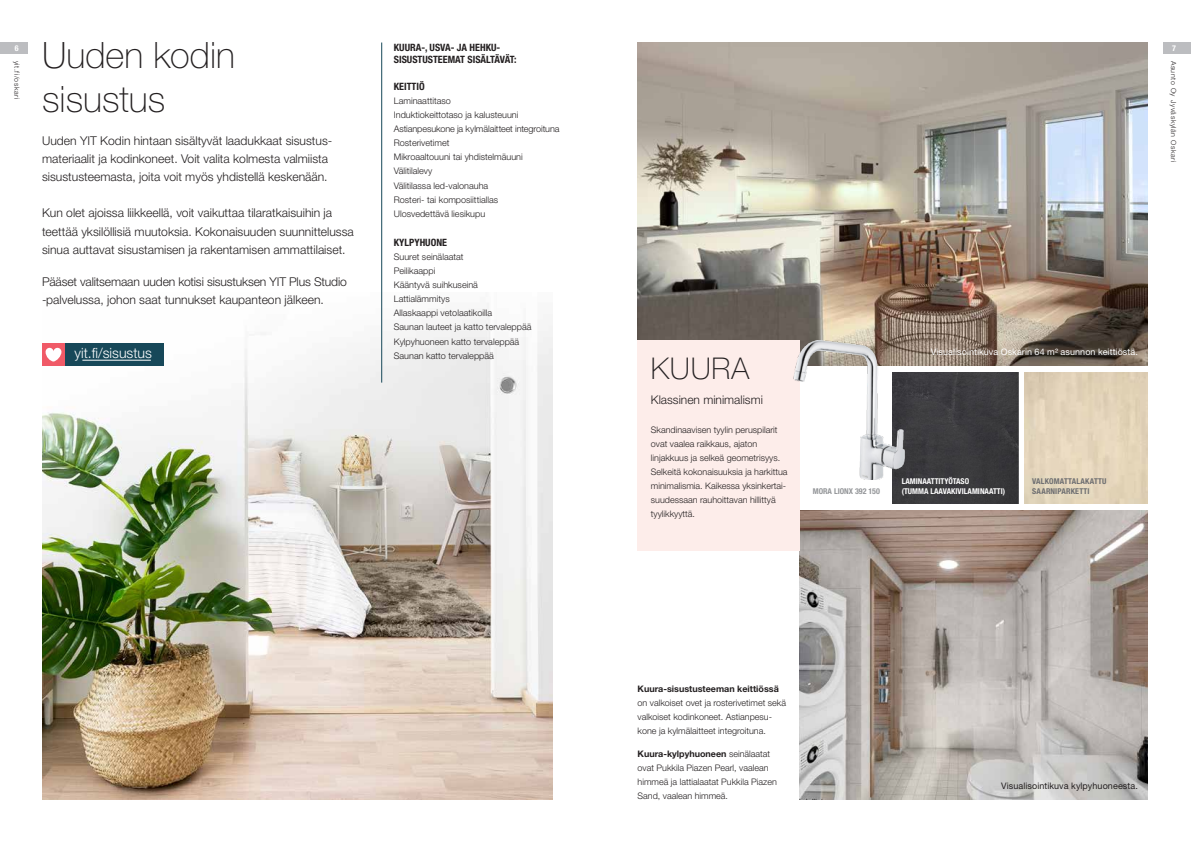
<style>
.page{position:relative;width:1191px;height:842px;background:#fff}
.page>*{position:absolute;margin:0;border:0;box-sizing:border-box;transform-origin:0 0}
.t1{font:100 36.4px/43.6px "Helvetica Neue LT Pro";color:#231f20}
.t2{font:100 30px "Helvetica Neue LT Pro";letter-spacing:.02em;color:#231f20}
.t3{font:300 14.1px "Helvetica Neue LT Pro";color:#fff}
.t4{font:300 12.1px/18.2px "Helvetica Neue LT Pro";color:#231f20}
.t5{font:300 12px "Helvetica Neue LT Pro";color:#231f20}
.t6{font:700 condensed 10.1px/12.1px "Helvetica Neue LT Pro";color:#231f20}
.t7{font:300 9.1px/14.1px "Helvetica Neue LT Pro";color:#231f20}
.t8{font:300 9px/14px "Helvetica Neue LT Pro";color:#231f20}
.t9{font:9px "Helvetica Neue LT Pro";letter-spacing:.01em;color:#fff}
.t10{font:9px "Helvetica Neue LT Pro";letter-spacing:.01em;color:#231f20}
.t11{font:700 9px "Helvetica Neue LT Pro";color:#231f20}
.t12{font:700 condensed 8px/9.6px "Helvetica Neue LT Pro";color:#fff}
.t13{font:700 condensed 8px/9.6px "Helvetica Neue LT Pro";letter-spacing:.025em;color:#6c6d70}
.t14{font:700 condensed 8px "Helvetica Neue LT Pro";color:#939598}
.t15{font:300 7px "Helvetica Neue LT Pro";letter-spacing:.08em;color:#231f20}
.s1{font-weight:700}
</style>
<div class="page">
<div style="left:0;top:43px;width:28px;height:11px;background:#bcbdc0"></div>
<div style="left:1162px;top:43px;width:29px;height:11px;background:#bcbdc0"></div>
<img style="left:799px;top:510px;width:349px;height:289px">
<img style="left:637px;top:43px;width:511px;height:323px">
<div style="left:637px;top:340px;width:162px;height:211px;background:#fdedea"></div>
<div style="left:892px;top:373px;width:126px;height:130px;background:#3b3a3d"></div>
<img style="left:42px;top:292px;width:510px;height:507px">
<div style="left:65px;top:343px;width:98px;height:23px;background:#174859"></div>
<div style="left:42px;top:343px;width:23px;height:23px;background:#f05a67"></div>
<svg style="left:46px;top:348px;width:15px;height:14px"></svg>
<hr style="left:82px;top:360px;width:69px;height:1px;background:#fff">
<hr style="left:381px;top:43px;width:1px;height:340px;background:#174859">
<img style="left:793px;top:340px;width:115px;height:139px">
<h1 class="t1" style="left:42px;top:33px;width:194px">Uuden kodin sisustus</h1>
<p class="t4" style="left:42px;top:131px;width:292px">Uuden YIT Kodin hintaan sisältyvät laadukkaat sisustus&shy;materiaalit ja kodinkoneet. Voit valita kolmesta valmiista sisustusteemasta, joita voit myös yhdistellä keskenään.</p>
<p class="t4" style="left:42px;top:204px;width:313px">Kun olet ajoissa liikkeellä, voit vaikuttaa tilaratkaisuihin ja teettää yksilöllisiä muutoksia. Kokonaisuuden suunnittelussa sinua auttavat sisustamisen ja rakentamisen ammattilaiset.</p>
<p class="t4" style="left:42px;top:273px;width:306px">Pääset valitsemaan uuden kotisi sisustuksen YIT Plus Studio -palvelussa, johon saat tunnukset kaupanteon jälkeen.</p>
<p class="t6" style="left:394px;top:41px;width:124px">KUURA-, USVA- JA HEHKU-<br>SISUSTUSTEEMAT SISÄLTÄVÄT:</p>
<p class="t6" style="left:394px;top:80px;width:32px">KEITTIÖ</p>
<p class="t7" style="left:394px;top:93px;width:167px">Laminaattitaso<br>Induktiokeittotaso ja kalusteuuni<br>Astianpesukone ja kylmälaitteet integroituna<br>Rosterivetimet<br>Mikroaaltouuni tai yhdistelmäuuni<br>Välitilalevy<br>Välitilassa led-valonauha<br>Rosteri- tai komposiittiallas<br>Ulosvedettävä liesikupu</p>
<p class="t6" style="left:394px;top:236px;width:55px">KYLPYHUONE</p>
<p class="t7" style="left:394px;top:249px;width:139px">Suuret seinälaatat<br>Peilikaappi<br>Kääntyvä suihkuseinä<br>Lattialämmitys<br>Allaskaappi vetolaatikoilla<br>Saunan lauteet ja katto tervaleppää<br>Kylpyhuoneen katto tervaleppää<br>Saunan katto tervaleppää</p>
<p class="t12" style="left:15px;top:44px;width:5px">6</p>
<p class="t12" style="left:1172px;top:44px;width:5px">7</p>
<p class="t15" style="left:21px;top:61px;width:40px;rotate:90deg">yit.fi/oskari</p>
<p class="t15" style="left:1177px;top:61px;width:103px;rotate:90deg">Asunto Oy Jyväskylän Oskari</p>
<p class="t3" style="left:75px;top:344px;width:79px">yit.fi/sisustus</p>
<p class="t9" style="left:930px;top:346px;width:209px">Visualisointikuva Oskarin 64 m² asunnon keittiöstä.</p>
<h2 class="t2" style="left:651px;top:350px;width:100px">KUURA</h2>
<p class="t5" style="left:651px;top:393px;width:113px">Klassinen minimalismi</p>
<p class="t8" style="left:651px;top:422px;width:138px">Skandinaavisen tyylin peruspilarit ovat vaalea raikkaus, ajaton linjakkuus ja selkeä geometrisyys.<br>Selkeitä kokonaisuuksia ja harkittua minimalismia. Kaikessa yksinkertai&shy;suudessaan rauhoittavan hillittyä tyylikkyyttä.</p>
<p class="t12" style="left:901px;top:477px;width:105px">LAMINAATTITYÖTASO<br>(TUMMA LAAVAKIVILAMINAATTI)</p>
<p class="t13" style="left:1032px;top:477px;width:76px">VALKOMATTALAKATTU<br>SAARNIPARKETTI</p>
<p class="t14" style="left:813px;top:486px;width:69px">MORA LIONX 392 150</p>
<p class="t11" style="left:637px;top:683px;width:143px">Kuura-sisustusteeman keittiössä</p>
<p class="t8" style="left:637px;top:696px;width:150px">on valkoiset ovet ja rosterivetimet sekä valkoiset kodinkoneet. Astianpesu&shy;kone ja kylmälaitteet integroituna.</p>
<p class="t8" style="left:637px;top:747px;width:141px"><span class="s1">Kuura-kylpyhuoneen</span> seinälaatat ovat Pukkila Piazen Pearl, vaalean himmeä ja lattialaatat Pukkila Piazen<br>Sand, vaalean himmeä.</p>
<p class="t10" style="left:1001px;top:780px;width:138px">Visualisointikuva kylpyhuoneesta.</p>
</div>
